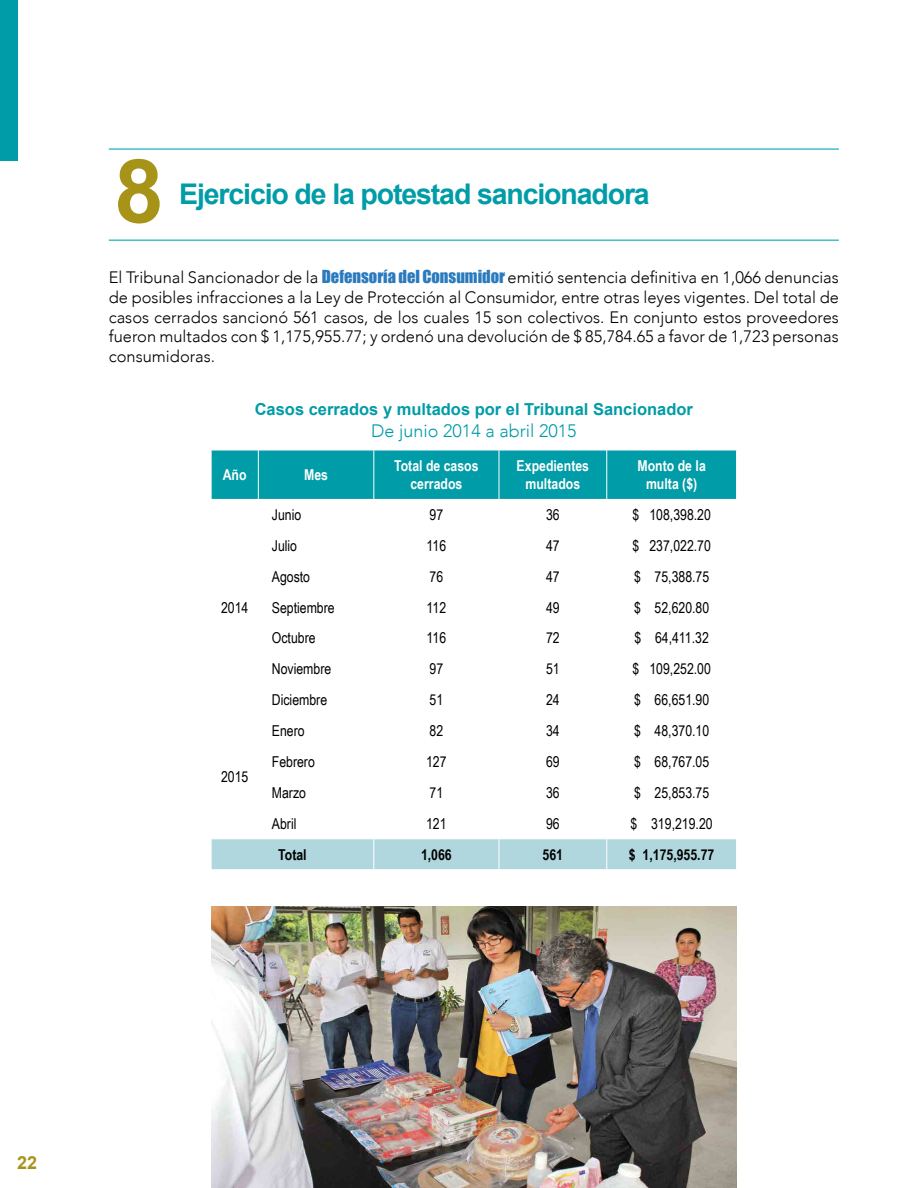
<style>
.page{position:relative;width:918px;height:1188px;background:#fff}
.page>*{position:absolute;margin:0;border:0;box-sizing:border-box;transform-origin:0 0}
.t1{font:700 88.35px "Arial";color:#a89319}
.t2{font:700 28.5px "Arial";letter-spacing:-.04em;color:#009ca7}
.t3{font:300 18px "Avenir";color:#009ca7}
.t4{font:700 18px "Arial";color:#a89319}
.t5{font:300 16.5px/19.8px "Avenir";color:#000;text-align:justify}
.t6{font:700 16.5px "Arial";color:#009ca7}
.t7{font:15px "Arial Narrow";color:#000}
.t8{font:700 15px/18px "Arial Narrow";color:#fff;text-align:center}
.t9{font:700 15px "Arial Narrow";color:#000}
.s1{font-family:"Impact";font-weight:400;color:#2a7abd}
</style>
<div class="page">
<div style="left:212px;top:451px;width:524px;height:48px;background:#009ca7"></div>
<div style="left:212px;top:839px;width:524px;height:30px;background:#b0d7dd"></div>
<hr style="left:258px;top:450px;width:1px;height:49px;background:#fff">
<hr style="left:373px;top:450px;width:1px;height:49px;background:#fff">
<hr style="left:499px;top:450px;width:1px;height:49px;background:#fff">
<hr style="left:606px;top:450px;width:1px;height:49px;background:#fff">
<hr style="left:373px;top:839px;width:1px;height:30px;background:#fff">
<hr style="left:499px;top:839px;width:1px;height:30px;background:#fff">
<hr style="left:606px;top:839px;width:1px;height:30px;background:#fff">
<hr style="left:109px;top:240px;width:730px;height:1px;background:#00a9b4">
<hr style="left:109px;top:148px;width:730px;height:2px;background:#00a9b4">
<div style="left:0;top:0;width:17px;height:161px;background:#009ca7"></div>
<img style="left:212px;top:906px;width:525px;height:282px">
<h1 class="t1" style="left:114px;top:132px;width:51px">8</h1>
<h2 class="t2" style="left:179px;top:175px;width:472px">Ejercicio de la potestad sancionadora</h2>
<p class="t5" style="left:109px;top:267px;width:732px">El Tribunal Sancionador de la <span class="s1">Defensoría del Consumidor</span> emitió sentencia definitiva en 1,066 denuncias de posibles infracciones a la Ley de Protección al Consumidor, entre otras leyes vigentes. Del total de casos cerrados sancionó 561 casos, de los cuales 15 son colectivos. En conjunto estos proveedores fueron multados con $ 1,175,955.77; y ordenó una devolución de $ 85,784.65 a favor de 1,723 personas consumidoras.</p>
<p class="t6" style="left:255px;top:398px;width:440px">Casos cerrados y multados por el Tribunal Sancionador</p>
<p class="t3" style="left:371px;top:420px;width:207px">De junio 2014 a abril 2015</p>
<p class="t8" style="left:223px;top:465px;width:25px">Año</p>
<p class="t8" style="left:304px;top:465px;width:25px">Mes</p>
<p class="t8" style="left:394px;top:456px;width:86px">Total de casos cerrados</p>
<p class="t8" style="left:517px;top:456px;width:74px">Expedientes multados</p>
<p class="t8" style="left:638px;top:456px;width:70px">Monto de la multa ($)</p>
<p class="t7" style="left:221px;top:596px;width:29px">2014</p>
<p class="t7" style="left:221px;top:766px;width:29px">2015</p>
<p class="t7" style="left:272px;top:504px;width:31px">Junio</p>
<p class="t7" style="left:430px;top:504px;width:15px">97</p>
<p class="t7" style="left:546px;top:504px;width:15px">36</p>
<p class="t7" style="left:632px;top:504px;width:80px">$ 108,398.20</p>
<p class="t7" style="left:272px;top:534px;width:27px">Julio</p>
<p class="t7" style="left:427px;top:534px;width:21px">116</p>
<p class="t7" style="left:546px;top:534px;width:15px">47</p>
<p class="t7" style="left:632px;top:534px;width:80px">$ 237,022.70</p>
<p class="t7" style="left:272px;top:565px;width:40px">Agosto</p>
<p class="t7" style="left:430px;top:565px;width:15px">76</p>
<p class="t7" style="left:546px;top:565px;width:15px">47</p>
<p class="t7" style="left:634px;top:565px;width:77px">$ 75,388.75</p>
<p class="t7" style="left:272px;top:596px;width:64px">Septiembre</p>
<p class="t7" style="left:427px;top:596px;width:21px">112</p>
<p class="t7" style="left:546px;top:596px;width:15px">49</p>
<p class="t7" style="left:634px;top:596px;width:77px">$ 52,620.80</p>
<p class="t7" style="left:272px;top:627px;width:45px">Octubre</p>
<p class="t7" style="left:427px;top:627px;width:21px">116</p>
<p class="t7" style="left:546px;top:627px;width:15px">72</p>
<p class="t7" style="left:635px;top:627px;width:76px">$ 64,411.32</p>
<p class="t7" style="left:272px;top:658px;width:61px">Noviembre</p>
<p class="t7" style="left:430px;top:658px;width:15px">97</p>
<p class="t7" style="left:546px;top:658px;width:15px">51</p>
<p class="t7" style="left:632px;top:658px;width:80px">$ 109,252.00</p>
<p class="t7" style="left:272px;top:689px;width:57px">Diciembre</p>
<p class="t7" style="left:430px;top:689px;width:15px">51</p>
<p class="t7" style="left:546px;top:689px;width:15px">24</p>
<p class="t7" style="left:634px;top:689px;width:77px">$ 66,651.90</p>
<p class="t7" style="left:272px;top:720px;width:34px">Enero</p>
<p class="t7" style="left:430px;top:720px;width:15px">82</p>
<p class="t7" style="left:546px;top:720px;width:15px">34</p>
<p class="t7" style="left:634px;top:720px;width:77px">$ 48,370.10</p>
<p class="t7" style="left:272px;top:751px;width:45px">Febrero</p>
<p class="t7" style="left:426px;top:751px;width:22px">127</p>
<p class="t7" style="left:546px;top:751px;width:15px">69</p>
<p class="t7" style="left:634px;top:751px;width:77px">$ 68,767.05</p>
<p class="t7" style="left:272px;top:782px;width:36px">Marzo</p>
<p class="t7" style="left:430px;top:782px;width:15px">71</p>
<p class="t7" style="left:546px;top:782px;width:15px">36</p>
<p class="t7" style="left:634px;top:782px;width:77px">$ 25,853.75</p>
<p class="t7" style="left:272px;top:813px;width:26px">Abril</p>
<p class="t7" style="left:426px;top:813px;width:22px">121</p>
<p class="t7" style="left:546px;top:813px;width:15px">96</p>
<p class="t7" style="left:631px;top:813px;width:84px">$ 319,219.20</p>
<p class="t9" style="left:278px;top:843px;width:30px">Total</p>
<p class="t9" style="left:421px;top:843px;width:32px">1,066</p>
<p class="t9" style="left:543px;top:843px;width:22px">561</p>
<p class="t9" style="left:629px;top:843px;width:87px">$ 1,175,955.77</p>
<p class="t4" style="left:17px;top:1151px;width:22px">22</p>
</div>
